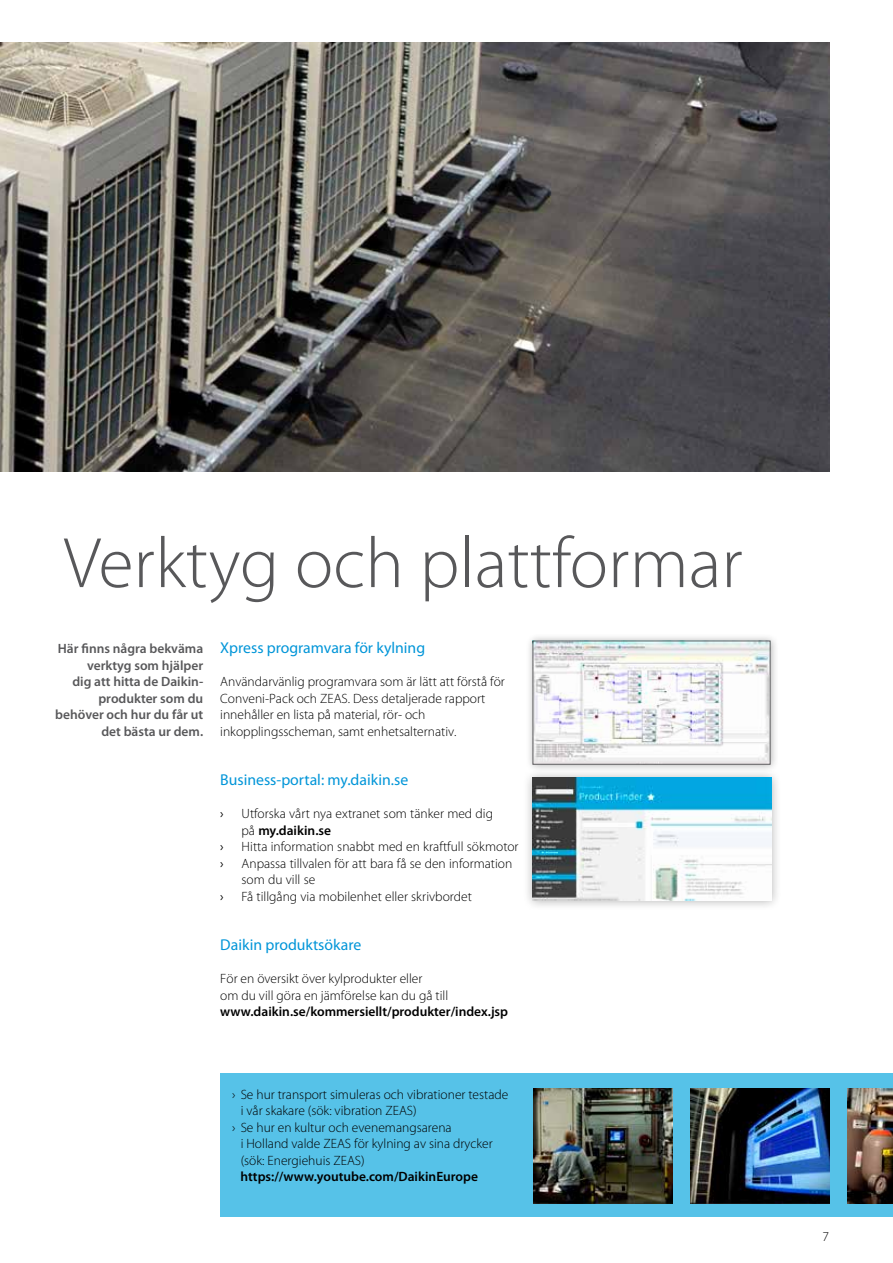
<style>
.page{position:relative;width:893px;height:1263px;background:#fff}
.page>*{position:absolute;margin:0;border:0;box-sizing:border-box;transform-origin:0 0}
.t1{font:300 72px "Myriad Pro";color:#58585a}
.t2{font:15.75px "Myriad Pro";color:#0095d8}
.t3{font:300 13.5px/16.5px "Myriad Pro";color:#000}
.t4{font:600 13.5px/16.5px "Myriad Pro";color:#58585a;text-align:right}
.t5{font:600 13.5px "Myriad Pro";color:#000}
.t6{font:13.5px "Myriad Pro";color:#000}
.s1{font-weight:600}
</style>
<div class="page">
<div style="left:220px;top:1073px;width:673px;height:143px;background:#56c2e8"></div>
<img style="left:0;top:43px;width:829px;height:429px">
<div style="left:525px;top:633px;width:254px;height:140px;background:#000;opacity:.3"></div>
<img style="left:535px;top:643px;width:233px;height:119px">
<img style="left:533px;top:1089px;width:140px;height:115px">
<img style="left:690px;top:1089px;width:140px;height:115px">
<img style="left:847px;top:1089px;width:46px;height:115px">
<div style="left:523px;top:768px;width:259px;height:143px;background:#000;opacity:.3"></div>
<img style="left:533px;top:778px;width:238px;height:123px">
<h1 class="t1" style="left:64px;top:523px;width:680px">Verktyg och plattformar</h1>
<p class="t4" style="left:55px;top:640px;width:149px">Här finns några bekväma verktyg som hjälper<br>dig att hitta de Daikin&shy;produkter som du behöver och hur du får ut det bästa ur dem.</p>
<p class="t2" style="left:220px;top:638px;width:206px">Xpress programvara för kylning</p>
<p class="t3" style="left:220px;top:673px;width:286px">Användarvänlig programvara som är lätt att förstå för Conveni-Pack och ZEAS. Dess detaljerade rapport innehåller en lista på material, rör- och inkopplingsscheman, samt enhetsalternativ.</p>
<p class="t2" style="left:220px;top:770px;width:189px">Business-portal: my.daikin.se</p>
<p class="t6" style="left:220px;top:805px;width:5px">›</p>
<p class="t3" style="left:242px;top:805px;width:253px">Utforska vårt nya extranet som tänker med dig på <span class="s1">my.daikin.se</span></p>
<p class="t6" style="left:220px;top:838px;width:5px">›</p>
<p class="t3" style="left:242px;top:838px;width:279px">Hitta information snabbt med en kraftfull sökmotor</p>
<p class="t6" style="left:220px;top:855px;width:5px">›</p>
<p class="t3" style="left:242px;top:855px;width:272px">Anpassa tillvalen för att bara få se den information som du vill se</p>
<p class="t6" style="left:220px;top:888px;width:5px">›</p>
<p class="t3" style="left:242px;top:888px;width:232px">Få tillgång via mobilenhet eller skrivbordet</p>
<p class="t2" style="left:220px;top:935px;width:142px">Daikin produktsökare</p>
<p class="t3" style="left:220px;top:970px;width:229px">För en översikt över kylprodukter eller<br>om du vill göra en jämförelse kan du gå till</p>
<p class="t5" style="left:220px;top:1003px;width:289px">www.daikin.se/kommersiellt/produkter/index.jsp</p>
<p class="t3" style="left:232px;top:1086px;width:278px">› Se hur transport simuleras och vibrationer testade</p>
<p class="t3" style="left:241px;top:1102px;width:178px">i vår skakare (sök: vibration ZEAS)</p>
<p class="t3" style="left:232px;top:1119px;width:221px">› Se hur en kultur och evenemangsarena</p>
<p class="t3" style="left:241px;top:1135px;width:254px">i Holland valde ZEAS för kylning av sina drycker</p>
<p class="t3" style="left:241px;top:1152px;width:126px">(sök: Energiehuis ZEAS)</p>
<p class="t5" style="left:241px;top:1168px;width:239px">https://www.youtube.com/DaikinEurope</p>
<p class="t3" style="left:823px;top:1228px;width:8px">7</p>
</div>
